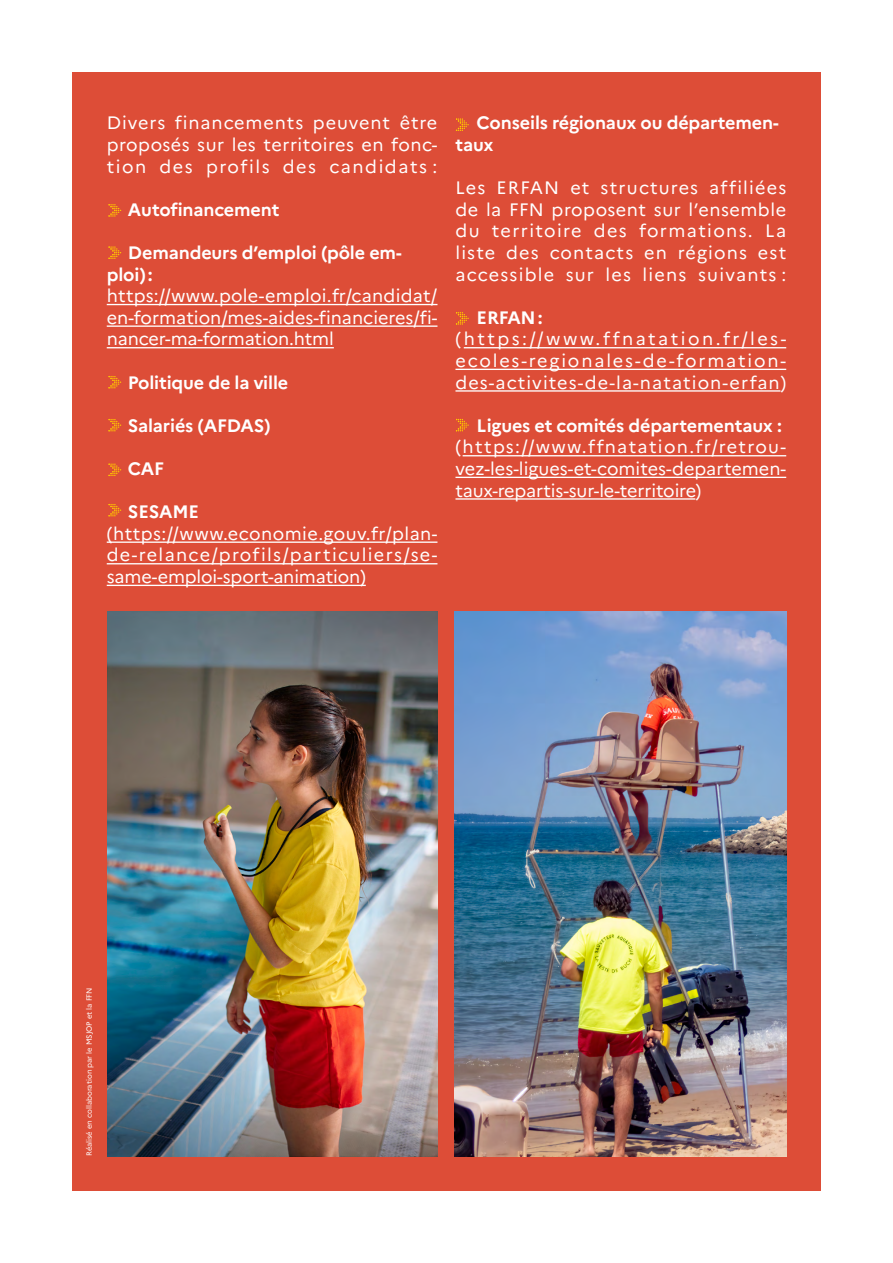
<style>
.page{position:relative;width:893px;height:1263px;background:#fff}
.page>*{position:absolute;margin:0;border:0;box-sizing:border-box;transform-origin:0 0}
.t1{font:18px/21.6px "Marianne";letter-spacing:.03em;color:#fff;text-align:justify}
.t2{font:700 18px/21.6px "Marianne";letter-spacing:-.01em;color:#fff}
.t3{font:7.5px "Marianne";color:#fff}
</style>
<div class="page">
<div style="left:72px;top:72px;width:749px;height:1119px;background:#dd4d37"></div>
<img style="left:455px;top:611px;width:331px;height:545px">
<hr style="left:107px;top:304px;width:330px;height:1px;background:#fff">
<hr style="left:107px;top:325px;width:330px;height:2px;background:#fff">
<hr style="left:107px;top:347px;width:227px;height:1px;background:#fff">
<hr style="left:107px;top:541px;width:330px;height:2px;background:#fff">
<hr style="left:107px;top:563px;width:330px;height:1px;background:#fff">
<hr style="left:107px;top:585px;width:259px;height:1px;background:#fff">
<hr style="left:464px;top:347px;width:322px;height:1px;background:#fff">
<hr style="left:455px;top:369px;width:331px;height:1px;background:#fff">
<hr style="left:455px;top:390px;width:325px;height:2px;background:#fff">
<hr style="left:463px;top:455px;width:323px;height:1px;background:#fff">
<hr style="left:455px;top:477px;width:331px;height:1px;background:#fff">
<hr style="left:455px;top:498px;width:240px;height:2px;background:#fff">
<svg style="left:108px;top:204px;width:13px;height:13px"></svg>
<svg style="left:108px;top:376px;width:13px;height:12px"></svg>
<svg style="left:108px;top:419px;width:13px;height:12px"></svg>
<svg style="left:108px;top:463px;width:13px;height:13px"></svg>
<svg style="left:108px;top:504px;width:13px;height:12px"></svg>
<svg style="left:456px;top:118px;width:13px;height:13px"></svg>
<svg style="left:456px;top:312px;width:13px;height:13px"></svg>
<svg style="left:456px;top:419px;width:13px;height:12px"></svg>
<svg style="left:108px;top:246px;width:13px;height:13px"></svg>
<img style="left:107px;top:611px;width:330px;height:545px">
<p class="t1" style="left:107px;top:112px;width:332px">Divers financements peuvent être proposés sur les territoires en fonc&shy;tion des profils des candidats :</p>
<p class="t2" style="left:128px;top:199px;width:153px">Autofinancement</p>
<p class="t2" style="left:107px;top:242px;width:296px;text-indent:21px">Demandeurs d’emploi (pôle em&shy;ploi):</p>
<p class="t1" style="left:107px;top:285px;width:332px">https://www.pole-emploi.fr/candidat/ en-formation/mes-aides-financieres/fi&shy;nancer-ma-formation.html</p>
<p class="t2" style="left:128px;top:371px;width:162px">Politique de la ville</p>
<p class="t2" style="left:128px;top:415px;width:144px">Salariés (AFDAS)</p>
<p class="t2" style="left:128px;top:458px;width:38px">CAF</p>
<p class="t2" style="left:128px;top:501px;width:73px">SESAME</p>
<p class="t1" style="left:107px;top:523px;width:332px">(https://www.economie.gouv.fr/plan&shy;de-relance/profils/particuliers/se&shy;same-emploi-sport-animation)</p>
<p class="t2" style="left:455px;top:112px;width:325px;text-indent:21px">Conseils régionaux ou départemen&shy;taux</p>
<p class="t1" style="left:455px;top:177px;width:332px">Les ERFAN et structures affiliées de la FFN proposent sur l’ensemble du territoire des formations. La liste des contacts en régions est accessible sur les liens suivants :</p>
<p class="t2" style="left:477px;top:307px;width:67px">ERFAN:</p>
<p class="t1" style="left:455px;top:328px;width:332px">(https://www.ffnatation.fr/les&shy;ecoles-regionales-de-formation&shy;des-activites-de-la-natation-erfan)</p>
<p class="t2" style="left:477px;top:415px;width:307px">Ligues et comités départementaux :</p>
<p class="t1" style="left:455px;top:436px;width:332px">(https://www.ffnatation.fr/retrou&shy;vez-les-ligues-et-comites-departemen&shy;taux-repartis-sur-le-territoire)</p>
<p class="t3" style="left:84px;top:1156px;width:170px;rotate:-90deg">Réalisé en collaboration par le MSJOP et la FFN</p>
</div>
